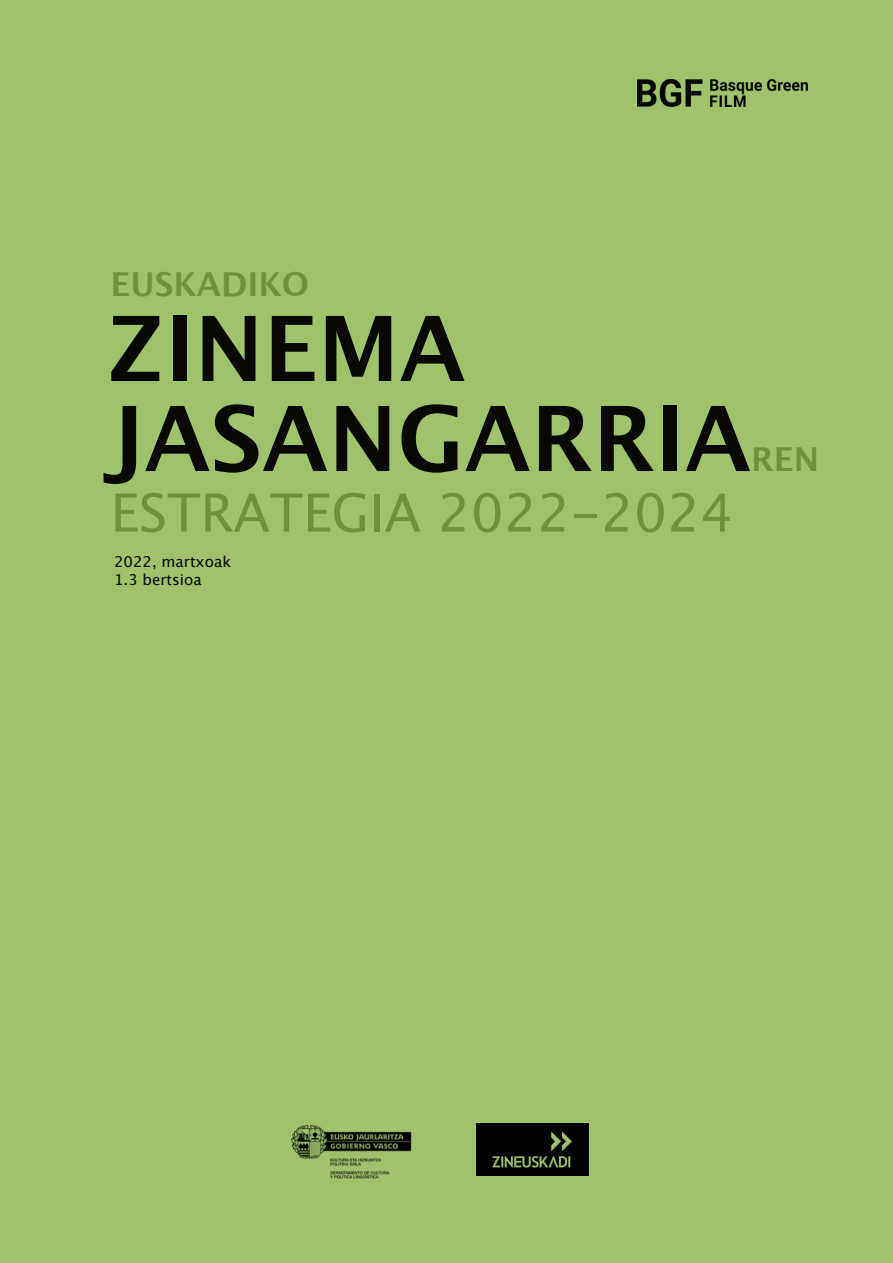
<style>
.page{position:relative;width:893px;height:1263px;background:#9fc26d}
.page>*{position:absolute;margin:0;border:0;box-sizing:border-box;transform-origin:0 0}
.t1{font:700 90px/90px "Lucida Grande";color:#080704}
.t2{font:52.5px "Lucida Grande";color:#6e913c}
.t3{font:700 33px "Lucida Grande";color:#6e913c}
.t4{font:15px/18px "Lucida Grande";color:#080704}
</style>
<div class="page">
<img style="left:476px;top:1123px;width:113px;height:53px">
<img style="left:291px;top:1124px;width:121px;height:55px">
<img style="left:638px;top:79px;width:170px;height:27px">
<h3 class="t3" style="left:111px;top:270px;width:200px">EUSKADIKO</h3>
<h1 class="t1" style="left:107px;top:310px;width:646px">ZINEMA<br>JASANGARRIA</h1>
<h3 class="t3" style="left:751px;top:445px;width:69px">REN</h3>
<h2 class="t2" style="left:111px;top:490px;width:624px">ESTRATEGIA 2022-2024</h2>
<p class="t4" style="left:114px;top:554px;width:118px">2022, martxoak<br>1.3 bertsioa</p>
</div>
